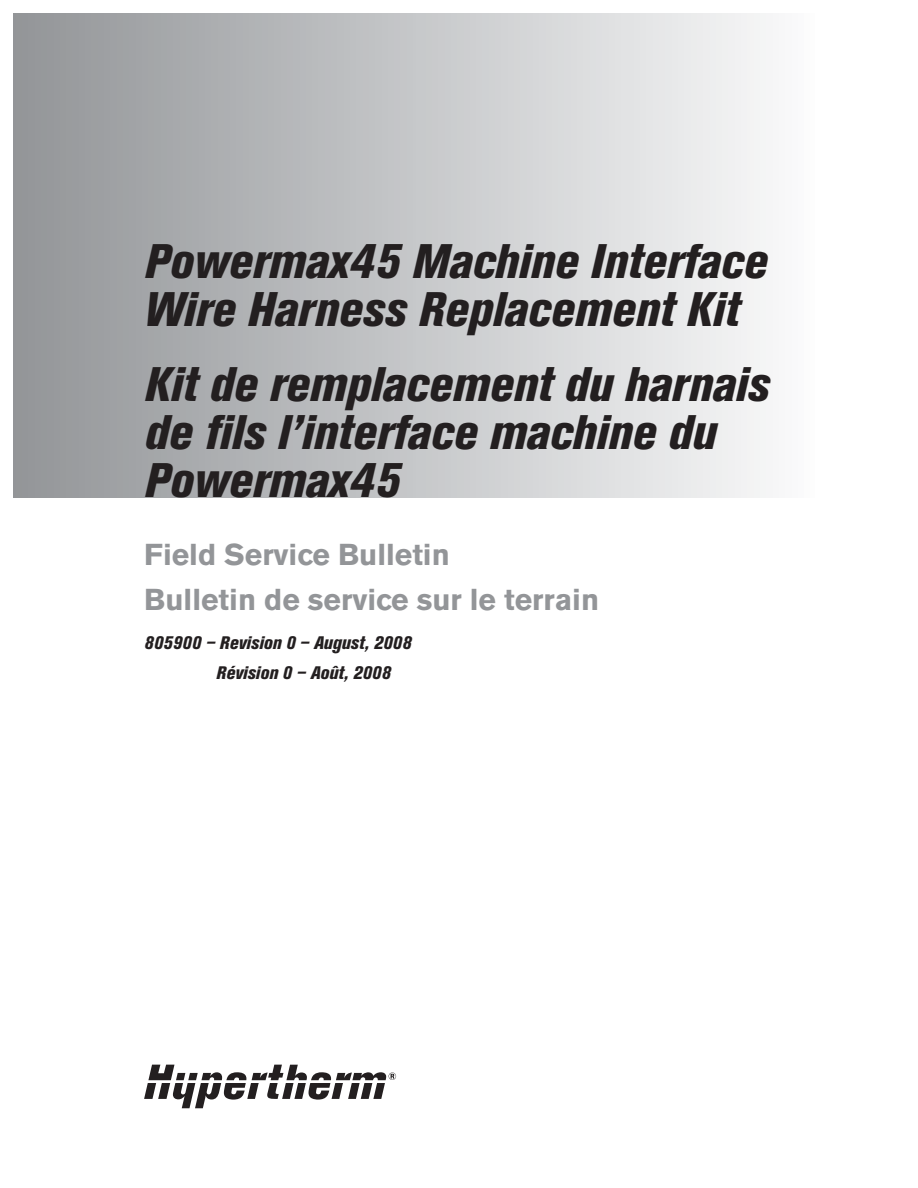
<style>
.page{position:relative;width:918px;height:1188px;background:#fff}
.page>*{position:absolute;margin:0;border:0;box-sizing:border-box;transform-origin:0 0}
.t1{font:italic 800 condensed 48px/48px "Akzidenz Grotesk BE";color:#231f20}
.t2{font:700 30px/45px "Akzidenz Grotesk BE";color:#939598}
.t3{font:italic 800 condensed 18px/30px "Akzidenz Grotesk BE";color:#231f20}
</style>
<div class="page">
<div style="left:14px;top:14px;width:801px;height:483px;background:linear-gradient(to right,#929497,#fbfbfc)"></div>
<svg style="left:144px;top:1065px;width:252px;height:43px"></svg>
<p class="t1" style="left:144px;top:242px;width:624px">Powermax45 Machine Interface<br>Wire Harness Replacement Kit</p>
<p class="t1" style="left:144px;top:365px;width:626px">Kit de remplacement du harnais de fils l’interface machine du<br>Powermax45</p>
<p class="t2" style="left:144px;top:535px;width:456px">Field Service Bulletin<br>Bulletin de service sur le terrain</p>
<p class="t3" style="left:216px;top:629px;width:197px;text-indent:-72px">805900 – Revision 0 – August, 2008<br>Révision 0 – Août, 2008</p>
</div>
